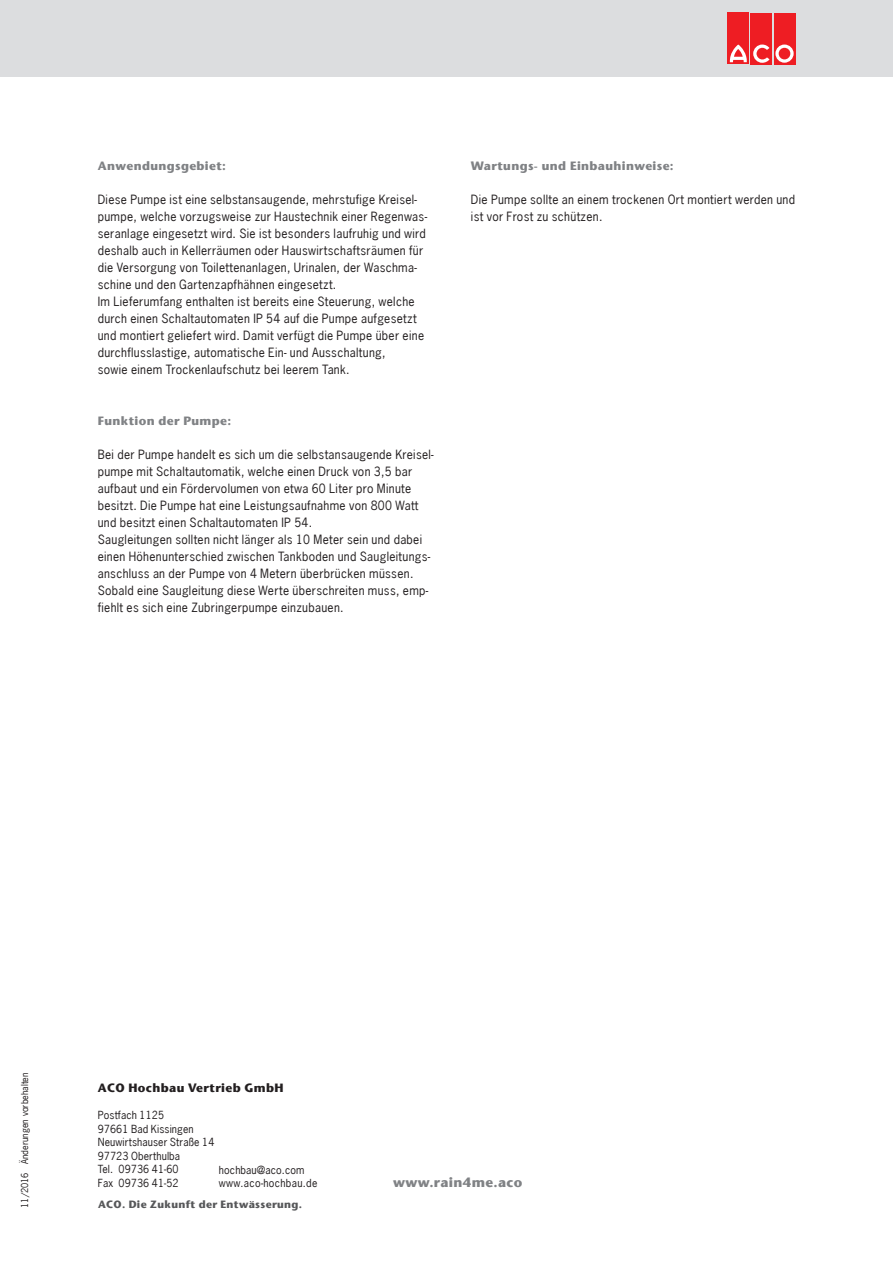
<style>
.page{position:relative;width:893px;height:1263px;background:#fff}
.page>*{position:absolute;margin:0;border:0;box-sizing:border-box;transform-origin:0 0}
.t1{font:700 13.5px "Stone Sans";letter-spacing:.025em;color:#808285}
.Fließtext{font:12px/17px "News Gothic";letter-spacing:.025em;color:#231f20}
.kleine_Head{font:700 12px "Stone Sans";letter-spacing:.03em;color:#808285}
.kleine_Head-2{font:700 12px "Stone Sans";letter-spacing:.03em;color:#231f20}
.Fließtext-2{font:10.5px "News Gothic";letter-spacing:.01em;color:#231f20}
.Bildunterschrift{font:700 10.5px "Stone Sans";letter-spacing:.03em;color:#57585a}
.Adreßblock{font:10.5px "News Gothic";letter-spacing:.03em;color:#231f20}
.Adreßblock-2{font:10.5px "News Gothic";letter-spacing:.01em;color:#231f20}
.t2{font:9px "News Gothic";color:#231f20}
</style>
<div class="page">
<div style="left:0;top:0;width:893px;height:77px;background:#dcdddf"></div>
<div style="left:728px;top:13px;width:21px;height:51px;background:#ee1d23"></div>
<svg style="left:730px;top:45px;width:17px;height:17px"></svg>
<div style="left:774px;top:13px;width:21px;height:51px;background:#ee1d23"></div>
<svg style="left:775px;top:45px;width:19px;height:18px"></svg>
<div style="left:779px;top:48px;width:11px;height:11px;background:#ee1d23;border-radius:50%"></div>
<div style="left:751px;top:13px;width:21px;height:51px;background:#ee1d23"></div>
<svg style="left:753px;top:45px;width:16px;height:18px"></svg>
<p class="kleine_Head" style="left:98px;top:159px;width:130px">Anwendungsgebiet:</p>
<p class="kleine_Head" style="left:471px;top:159px;width:204px">Wartungs- und Einbauhinweise:</p>
<p class="Fließtext" style="left:98px;top:191px;width:331px">Diese Pumpe ist eine selbstansaugende, mehrstufige Kreisel&shy;pumpe, welche vorzugsweise zur Haustechnik einer Regenwas&shy;seranlage eingesetzt wird. Sie ist besonders laufruhig und wird deshalb auch in Kellerräumen oder Hauswirtschaftsräumen für die Versorgung von Toilettenanlagen, Urinalen, der Waschma&shy;schine und den Gartenzapfhähnen eingesetzt.</p>
<p class="Fließtext" style="left:98px;top:293px;width:328px">Im Lieferumfang enthalten ist bereits eine Steuerung, welche durch einen Schaltautomaten IP 54 auf die Pumpe aufgesetzt und montiert geliefert wird. Damit verfügt die Pumpe über eine durchflusslastige, automatische Ein- und Ausschaltung,</p>
<p class="Fließtext" style="left:98px;top:361px;width:253px">sowie einem Trockenlaufschutz bei leerem Tank.</p>
<p class="kleine_Head" style="left:98px;top:414px;width:135px">Funktion der Pumpe:</p>
<p class="Fließtext" style="left:98px;top:446px;width:337px">Bei der Pumpe handelt es sich um die selbstansaugende Kreisel&shy;pumpe mit Schaltautomatik, welche einen Druck von 3,5 bar aufbaut und ein Fördervolumen von etwa 60 Liter pro Minute besitzt. Die Pumpe hat eine Leistungsaufnahme von 800 Watt und besitzt einen Schaltautomaten IP 54.</p>
<p class="Fließtext" style="left:98px;top:531px;width:334px">Saugleitungen sollten nicht länger als 10 Meter sein und dabei einen Höhenunterschied zwischen Tankboden und Saugleitungs&shy;anschluss an der Pumpe von 4 Metern überbrücken müssen.<br>Sobald eine Saugleitung diese Werte überschreiten muss, emp&shy;fiehlt es sich eine Zubringerpumpe einzubauen.</p>
<p class="Fließtext" style="left:471px;top:191px;width:326px">Die Pumpe sollte an einem trockenen Ort montiert werden und ist vor Frost zu schützen.</p>
<p class="t2" style="left:19px;top:1208px;width:137px;rotate:-90deg">11/2016 Änderungen vorbehalten</p>
<p class="kleine_Head-2" style="left:98px;top:1081px;width:187px">ACO Hochbau Vertrieb GmbH</p>
<p class="Fließtext-2" style="left:98px;top:1109px;width:68px">Postfach 1125</p>
<p class="Fließtext-2" style="left:98px;top:1122px;width:97px">97661 Bad Kissingen</p>
<p class="Fließtext-2" style="left:98px;top:1136px;width:118px">Neuwirtshauser Straße 14</p>
<p class="Fließtext-2" style="left:98px;top:1149px;width:84px">97723 Oberthulba</p>
<p class="Fließtext-2" style="left:98px;top:1163px;width:82px">Tel. 09736 41-60</p>
<p class="Fließtext-2" style="left:98px;top:1176px;width:82px">Fax 09736 41-52</p>
<p class="t1" style="left:393px;top:1174px;width:130px">www.rain4me.aco</p>
<p class="Adreßblock-2" style="left:219px;top:1163px;width:87px">hochbau@aco.com</p>
<p class="Adreßblock" style="left:219px;top:1176px;width:100px">www.aco-hochbau.de</p>
<p class="Bildunterschrift" style="left:98px;top:1198px;width:205px">ACO. Die Zukunft der Entwässerung.</p>
</div>
